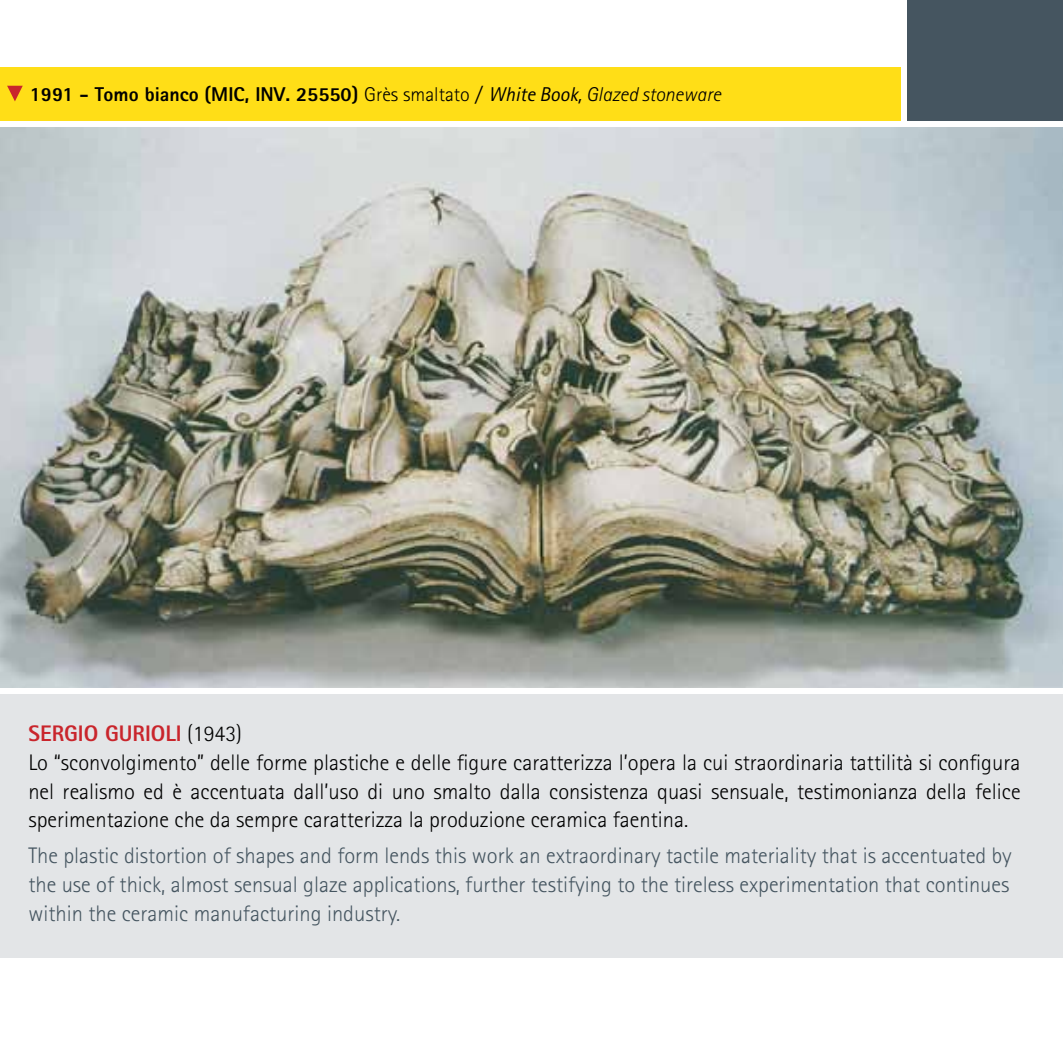
<style>
.page{position:relative;width:1063px;height:1063px;background:#fff}
.page>*{position:absolute;margin:0;border:0;box-sizing:border-box;transform-origin:0 0}
.t1{font:300 22.5px/28.8px "Rotis Sans Serif";color:#000}
.t2{font:300 22.5px/28.8px "Rotis Sans Serif";color:#455560;text-align:justify}
.t3{font:800 20px "Rotis Sans Serif";color:#000}
.s1{font-weight:300}
.s2{font-weight:400;font-style:italic}
.s3{font-weight:300;font-style:italic}
.s4{font-weight:800;color:#c9252c}
</style>
<div class="page">
<div style="left:0;top:694px;width:1063px;height:264px;background:#e3e5e7"></div>
<div style="left:0;top:67px;width:900px;height:53px;background:#ffde17"></div>
<svg style="left:7px;top:86px;width:16px;height:15px"></svg>
<img style="left:0;top:128px;width:1063px;height:559px">
<div style="left:907px;top:0;width:156px;height:120px;background:#455560"></div>
<p class="t3" style="left:30px;top:82px;width:693px">1991 - Tomo bianco (MIC, INV. 25550) <span class="s1">Grès smaltato</span> <span class="s2">/ White Book,</span> <span class="s3">Glazed stoneware</span></p>
<p class="t1" style="left:28px;top:719px;width:994px"><span class="s4">SERGIO GURIOLI</span> (1943)<br>Lo “sconvolgimento” delle forme plastiche e delle figure caratterizza l’opera la cui straordinaria tattilità si configura nel realismo ed è accentuata dall’uso di uno smalto dalla consistenza quasi sensuale, testimonianza della felice sperimentazione che da sempre caratterizza la produzione ceramica faentina.</p>
<p class="t2" style="left:28px;top:841px;width:985px">The plastic distortion of shapes and form lends this work an extraordinary tactile materiality that is accentuated by the use of thick, almost sensual glaze applications, further testifying to the tireless experimentation that continues within the ceramic manufacturing industry.</p>
</div>
